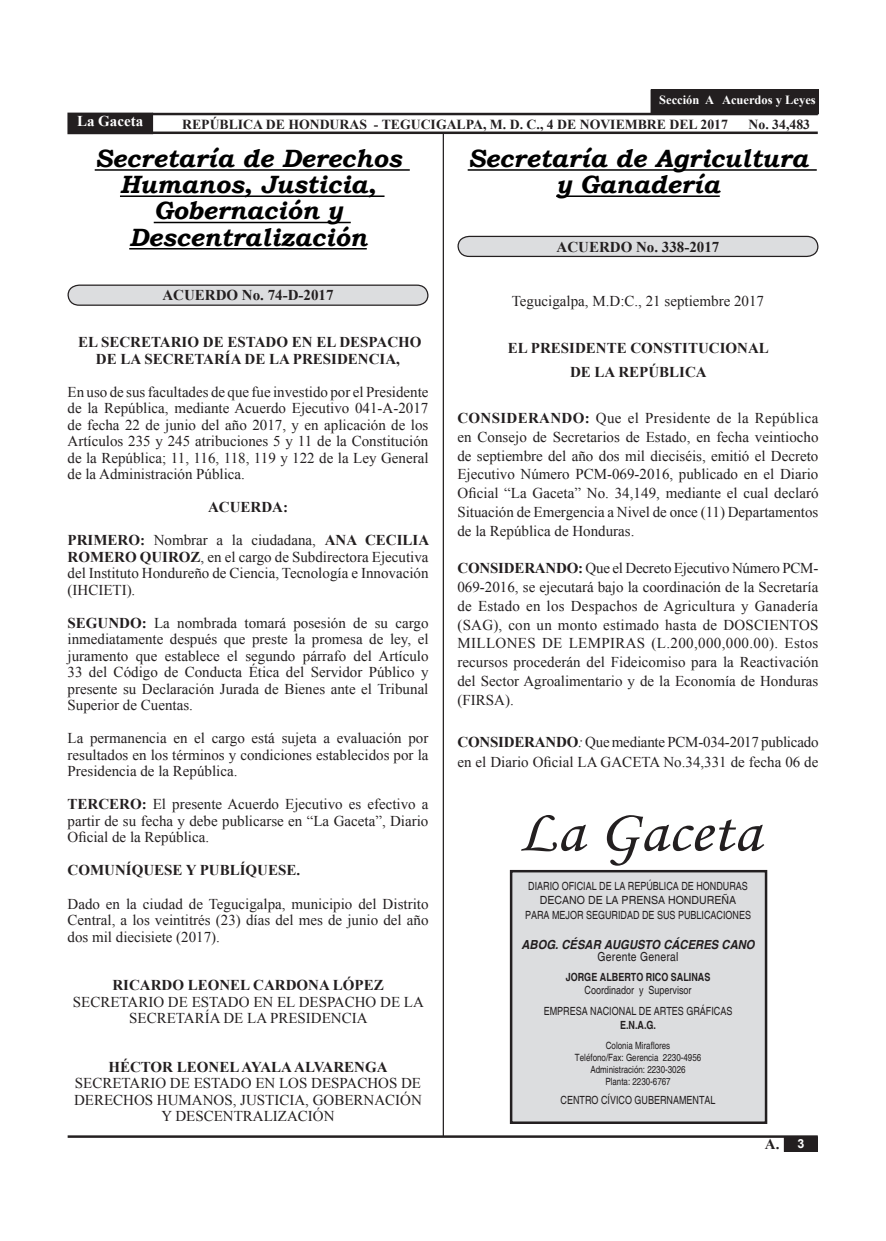
<style>
.page{position:relative;width:886px;height:1241px;background:#fff}
.page>*{position:absolute;margin:0;border:0;box-sizing:border-box;transform-origin:0 0}
.t1{font:60px "Monotype Corsiva";color:#231f20;scale:1.1 1}
.t2{font:italic 700 25px/26.2px "Bookman Old Style";color:#000;text-align:center}
.t3{font:15px/16.5px "Times New Roman";color:#231f20;text-align:justify}
.t4{font:700 15px/16.5px "Times New Roman";color:#231f20;text-align:center}
.t5{font:700 15px "Times New Roman";color:#fff}
.t6{font:700 13.75px "Times New Roman";color:#231f20}
.t7{font:italic 700 12.5px "Helvetica";color:#231f20;scale:.9 1}
.t8{font:700 12.5px "Times New Roman";color:#fff}
.t9{font:12.5px "Helvetica";letter-spacing:.025em;color:#231f20;scale:.83 1}
.t10{font:700 12.5px "Arial";color:#fff}
.t11{font:11.25px "Helvetica";color:#231f20;scale:.8 1}
.t12{font:700 11.25px "Helvetica";color:#231f20;scale:.8 1}
.t13{font:11.25px "Helvetica";color:#231f20;scale:.94 1}
.t14{font:10px "Helvetica";color:#231f20;scale:.8 1}
.s1{font-weight:700}
.s2{font-style:italic}
</style>
<div class="page">
<div style="left:784px;top:1136px;width:33px;height:15px;background:#231f20"></div>
<div style="left:68px;top:113px;width:85px;height:21px;background:#231f20"></div>
<hr style="left:153px;top:131px;width:665px;height:3px;background:#231f20">
<hr style="left:153px;top:113px;width:665px;height:2px;background:#231f20">
<hr style="left:68px;top:1135px;width:750px;height:2px;background:#231f20">
<div style="left:651px;top:90px;width:167px;height:24px;background:#231f20"></div>
<hr style="left:443px;top:133px;width:1px;height:1002px;background:#231f20">
<div style="left:511px;top:871px;width:255px;height:251px;background:#dcdddf"></div>
<div style="left:510px;top:869px;width:257px;height:254px;border:2px solid #231f20"></div>
<hr style="left:95px;top:169px;width:315px;height:2px;background:#000">
<hr style="left:120px;top:195px;width:264px;height:2px;background:#000">
<hr style="left:154px;top:222px;width:197px;height:1px;background:#000">
<hr style="left:129px;top:248px;width:238px;height:1px;background:#000">
<svg style="left:67px;top:284px;width:362px;height:22px;background:#c7c8ca"></svg>
<hr style="left:468px;top:169px;width:349px;height:2px;background:#000">
<hr style="left:556px;top:195px;width:164px;height:2px;background:#000">
<svg style="left:457px;top:235px;width:362px;height:23px;background:#cacacc"></svg>
<p class="t5" style="left:77px;top:110px;width:68px">La Gaceta</p>
<p class="t8" style="left:659px;top:92px;width:158px">Sección A Acuerdos y Leyes</p>
<p class="t6" style="left:182px;top:114px;width:547px">REPÚBLICA DE HONDURAS - TEGUCIGALPA, M. D. C., 4 DE NOVIEMBRE DEL 2017</p>
<p class="t6" style="left:748px;top:114px;width:63px">No. 34,483</p>
<p class="t2" style="left:95px;top:145px;width:308px">Secretaría de Derechos<br>Humanos, Justicia,<br>Gobernación y<br>Descentralización</p>
<p class="t4" style="left:162px;top:286px;width:173px">ACUERDO No. 74-D-2017</p>
<p class="t4" style="left:78px;top:333px;width:345px">EL SECRETARIO DE ESTADO EN EL DESPACHO<br>DE LA SECRETARÍA DE LA PRESIDENCIA,</p>
<p class="t3" style="left:68px;top:383px;width:362px">En uso de sus facultades de que fue investido por el Presidente de la República, mediante Acuerdo Ejecutivo 041-A-2017 de fecha 22 de junio del año 2017, y en aplicación de los Artículos 235 y 245 atribuciones 5 y 11 de la Constitución de la República; 11, 116, 118, 119 y 122 de la Ley General de la Administración Pública.</p>
<p class="t4" style="left:208px;top:498px;width:81px">ACUERDA:</p>
<p class="t3" style="left:68px;top:531px;width:363px"><span class="s1">PRIMERO:</span> Nombrar a la ciudadana, <span class="s1">ANA CECILIA ROMERO QUIROZ</span>, en el cargo de Subdirectora Ejecutiva del Instituto Hondureño de Ciencia, Tecnología e Innovación (IHCIETI).</p>
<p class="t3" style="left:68px;top:614px;width:362px"><span class="s1">SEGUNDO:</span> La nombrada tomará posesión de su cargo inmediatamente después que preste la promesa de ley, el juramento que establece el segundo párrafo del Artículo 33 del Código de Conducta Ética del Servidor Público y presente su Declaración Jurada de Bienes ante el Tribunal Superior de Cuentas.</p>
<p class="t3" style="left:68px;top:729px;width:362px">La permanencia en el cargo está sujeta a evaluación por resultados en los términos y condiciones establecidos por la Presidencia de la República.</p>
<p class="t3" style="left:68px;top:795px;width:362px"><span class="s1">TERCERO:</span> El presente Acuerdo Ejecutivo es efectivo a partir de su fecha y debe publicarse en “La Gaceta”, Diario Oficial de la República.</p>
<p class="t4" style="left:68px;top:861px;width:234px">COMUNÍQUESE Y PUBLÍQUESE.</p>
<p class="t3" style="left:68px;top:894px;width:362px">Dado en la ciudad de Tegucigalpa, municipio del Distrito Central, a los veintitrés (23) días del mes de junio del año dos mil diecisiete (2017).</p>
<p class="t4" style="left:112px;top:976px;width:273px">RICARDO LEONEL CARDONA LÓPEZ</p>
<p class="t3" style="left:73px;top:993px;width:353px;text-align:center">SECRETARIO DE ESTADO EN EL DESPACHO DE LA<br>SECRETARÍA DE LA PRESIDENCIA</p>
<p class="t4" style="left:108px;top:1057px;width:281px">HÉCTOR LEONEL AYALA ALVARENGA</p>
<p class="t3" style="left:74px;top:1074px;width:349px;text-align:center">SECRETARIO DE ESTADO EN LOS DESPACHOS DE<br>DERECHOS HUMANOS, JUSTICIA, GOBERNACIÓN<br>Y DESCENTRALIZACIÓN</p>
<p class="t2" style="left:468px;top:145px;width:342px">Secretaría de Agricultura y Ganadería</p>
<p class="t4" style="left:556px;top:238px;width:164px">ACUERDO No. 338-2017</p>
<p class="t3" style="left:512px;top:292px;width:254px">Tegucigalpa, M.D:C., 21 septiembre 2017</p>
<p class="t4" style="left:508px;top:339px;width:262px">EL PRESIDENTE CONSTITUCIONAL</p>
<p class="t4" style="left:570px;top:363px;width:138px">DE LA REPÚBLICA</p>
<p class="t3" style="left:457px;top:408px;width:363px;line-height:18.8px"><span class="s1">CONSIDERANDO:</span> Que el Presidente de la República en Consejo de Secretarios de Estado, en fecha veintiocho de septiembre del año dos mil dieciséis, emitió el Decreto Ejecutivo Número PCM-069-2016, publicado en el Diario Oficial “La Gaceta” No. 34,149, mediante el cual declaró Situación de Emergencia a Nivel de once (11) Departamentos de la República de Honduras.</p>
<p class="t3" style="left:457px;top:558px;width:363px;line-height:18.8px"><span class="s1">CONSIDERANDO:</span> Que el Decreto Ejecutivo Número PCM-069-2016, se ejecutará bajo la coordinación de la Secretaría de Estado en los Despachos de Agricultura y Ganadería (SAG), con un monto estimado hasta de DOSCIENTOS MILLONES DE LEMPIRAS (L.200,000,000.00). Estos recursos procederán del Fideicomiso para la Reactivación del Sector Agroalimentario y de la Economía de Honduras (FIRSA).</p>
<p class="t3" style="left:457px;top:731px;width:362px;line-height:20px"><span class="s1">CONSIDERANDO</span><span class="s2">:</span> Que mediante PCM-034-2017 publicado en el Diario Oficial LA GACETA No.34,331 de fecha 06 de</p>
<p class="t1" style="left:518px;top:795px;width:222px">La Gaceta</p>
<p class="t11" style="left:528px;top:879px;width:276px">DIARIO OFICIAL DE LA REPÚBLICA DE HONDURAS</p>
<p class="t13" style="left:540px;top:893px;width:103px">DECANO de la Prensa</p>
<p class="t13" style="left:668px;top:893px;width:18px">Hondure</p>
<p class="t13" style="left:721px;top:893px;width:16px">ña</p>
<p class="t11" style="left:525px;top:908px;width:284px">PARA MEJOR SEGURIDAD DE SUS PUBLICACIONES</p>
<p class="t7" style="left:521px;top:936px;width:261px">ABOG. CÉSAR AUGUSTO CÁCERES CANO</p>
<p class="t9" style="left:598px;top:949px;width:99px">Gerente General</p>
<p class="t12" style="left:566px;top:969px;width:182px">JORGE ALBERTO RICO SALINAS</p>
<p class="t11" style="left:584px;top:983px;width:135px">Coordinador y Supervisor</p>
<p class="t11" style="left:544px;top:1004px;width:237px">EMPRESA NACIONAL DE ARTES GRÁFICAS</p>
<p class="t12" style="left:620px;top:1017px;width:47px">E.N.A.G.</p>
<p class="t14" style="left:606px;top:1039px;width:82px">Colonia Miraflores</p>
<p class="t14" style="left:575px;top:1051px;width:159px">Teléfono/Fax: Gerencia 2230-4956</p>
<p class="t14" style="left:590px;top:1063px;width:120px">Administración: 2230-3026</p>
<p class="t14" style="left:605px;top:1075px;width:83px">Planta: 2230-6767</p>
<p class="t11" style="left:560px;top:1093px;width:195px">CENTRO CÍVICO GUBERNAMENTAL</p>
<p class="t4" style="left:765px;top:1135px;width:16px">A.</p>
<p class="t10" style="left:797px;top:1134px;width:8px">3</p>
</div>
